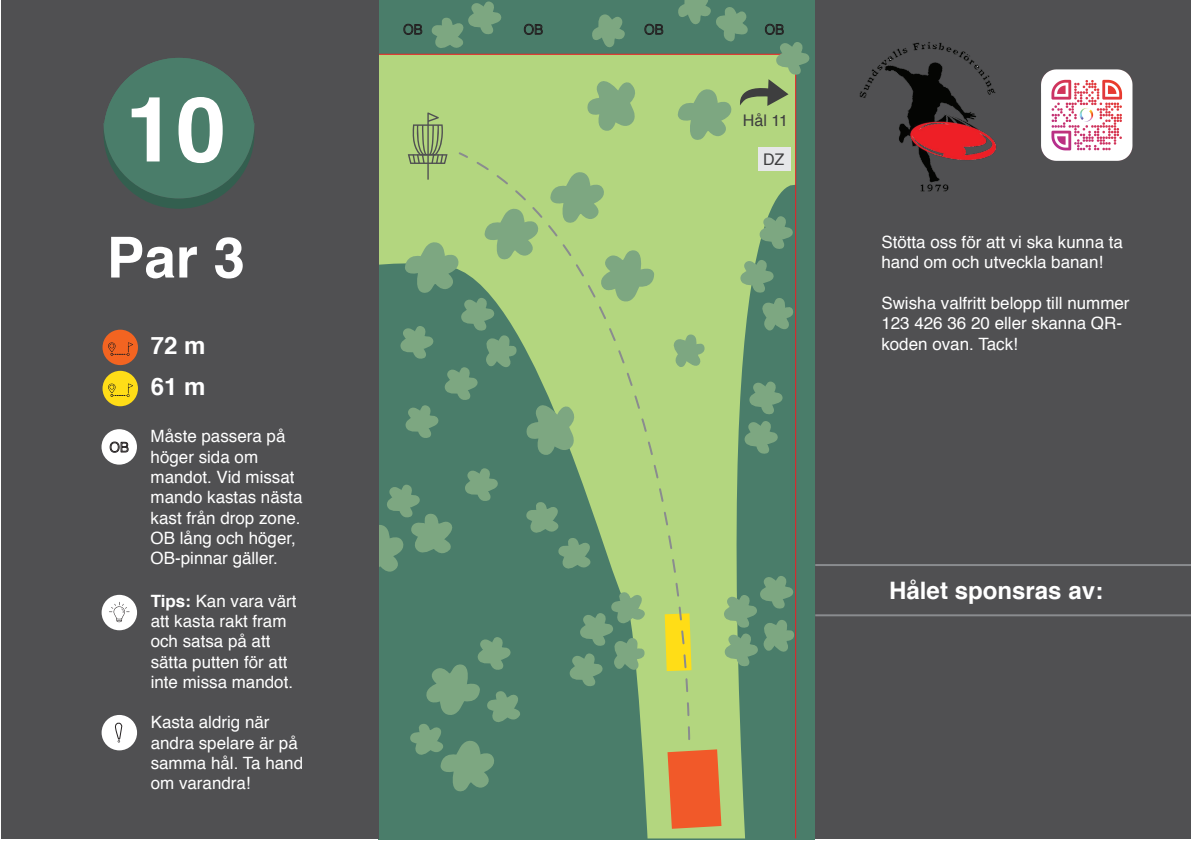
<style>
.page{position:relative;width:1191px;height:842px;background:#fff}
.page>*{position:absolute;margin:0;border:0;box-sizing:border-box;transform-origin:0 0}
.t1{font:700 90.5px "Helvetica";color:#fff}
.t2{font:700 56.5px "Helvetica";color:#fff}
.t3{font:700 24.1px "Helvetica";color:#fff}
.t4{font:700 24px "Helvetica";color:#fff}
.t5{font:17px/20.4px "Helvetica";color:#fff}
.t6{font:16px "Helvetica";color:#3e3e3f}
.s1{font-weight:700}
</style>
<div class="page">
<div style="left:378px;top:0;width:436px;height:839px;background:#4a7d6a"></div>
<svg style="left:379px;top:53px;width:417px;height:786px"></svg>
<svg style="left:403px;top:24px;width:19px;height:11px"></svg>
<svg style="left:524px;top:24px;width:18px;height:11px"></svg>
<svg style="left:644px;top:24px;width:19px;height:11px"></svg>
<svg style="left:667px;top:749px;width:54px;height:80px;background:#e96733"></svg>
<svg style="left:723px;top:574px;width:71px;height:95px"></svg>
<svg style="left:744px;top:380px;width:39px;height:76px"></svg>
<svg style="left:740px;top:258px;width:54px;height:75px"></svg>
<svg style="left:691px;top:333px;width:14px;height:36px"></svg>
<div style="left:758px;top:148px;width:32px;height:23px;background:#e6e7e9"></div>
<svg style="left:759px;top:214px;width:35px;height:38px"></svg>
<svg style="left:431px;top:1px;width:71px;height:47px"></svg>
<svg style="left:592px;top:14px;width:33px;height:34px"></svg>
<svg style="left:409px;top:636px;width:112px;height:157px"></svg>
<svg style="left:379px;top:483px;width:77px;height:92px"></svg>
<div style="left:1px;top:0;width:378px;height:839px;background:#505052"></div>
<div style="left:102px;top:330px;width:36px;height:35px;background:#f36421;border-radius:50%"></div>
<svg style="left:108px;top:342px;width:25px;height:14px"></svg>
<div style="left:102px;top:715px;width:35px;height:35px;background:#fff;border-radius:50%"></div>
<svg style="left:115px;top:722px;width:7px;height:21px"></svg>
<div style="left:102px;top:371px;width:36px;height:35px;background:#ffdd17;border-radius:50%"></div>
<svg style="left:108px;top:383px;width:25px;height:14px"></svg>
<svg style="left:103px;top:58px;width:151px;height:151px"></svg>
<div style="left:104px;top:58px;width:150px;height:140px;background:#4a7d6a;border-radius:50%"></div>
<div style="left:102px;top:595px;width:35px;height:35px;background:#fff;border-radius:50%"></div>
<svg style="left:109px;top:602px;width:21px;height:20px"></svg>
<div style="left:101px;top:429px;width:36px;height:36px;background:#fff;border-radius:50%"></div>
<svg style="left:110px;top:442px;width:18px;height:10px"></svg>
<div style="left:814px;top:0;width:377px;height:839px;background:#505052"></div>
<img style="left:859px;top:42px;width:137px;height:150px">
<hr style="left:815px;top:564px;width:376px;height:2px;background:#8a8c8f">
<hr style="left:815px;top:614px;width:376px;height:2px;background:#8a8c8f">
<img style="left:1041px;top:70px;width:91px;height:91px">
<svg style="left:675px;top:0;width:135px;height:141px"></svg>
<svg style="left:400px;top:76px;width:255px;height:382px"></svg>
<svg style="left:457px;top:151px;width:234px;height:590px"></svg>
<svg style="left:525px;top:501px;width:68px;height:70px"></svg>
<h1 class="t1" style="left:125px;top:57px;width:102px">10</h1>
<h2 class="t2" style="left:107px;top:212px;width:140px">Par 3</h2>
<h3 class="t4" style="left:151px;top:326px;width:56px">72 m</h3>
<h3 class="t4" style="left:151px;top:367px;width:56px">61 m</h3>
<p class="t5" style="left:151px;top:427px;width:153px">Måste passera på höger sida om mandot. Vid missat mando kastas nästa kast från drop zone.<br>OB lång och höger,<br>OB-pinnar gäller.</p>
<p class="t5" style="left:151px;top:591px;width:147px"><span class="s1">Tips:</span> Kan vara värt att kasta rakt fram och satsa på att sätta putten för att inte missa mandot.</p>
<p class="t5" style="left:151px;top:713px;width:154px">Kasta aldrig när andra spelare är på samma hål. Ta hand om varandra!</p>
<p class="t6" style="left:743px;top:108px;width:47px">Hål 11</p>
<p class="t6" style="left:763px;top:147px;width:23px">DZ</p>
<p class="t5" style="left:881px;top:232px;width:243px">Stötta oss för att vi ska kunna ta hand om och utveckla banan!</p>
<p class="t5" style="left:881px;top:293px;width:250px">Swisha valfritt belopp till nummer<br>123 426 36 20 eller skanna QR&shy;koden ovan. Tack!</p>
<h3 class="t3" style="left:889px;top:571px;width:215px">Hålet sponsras av:</h3>
</div>
